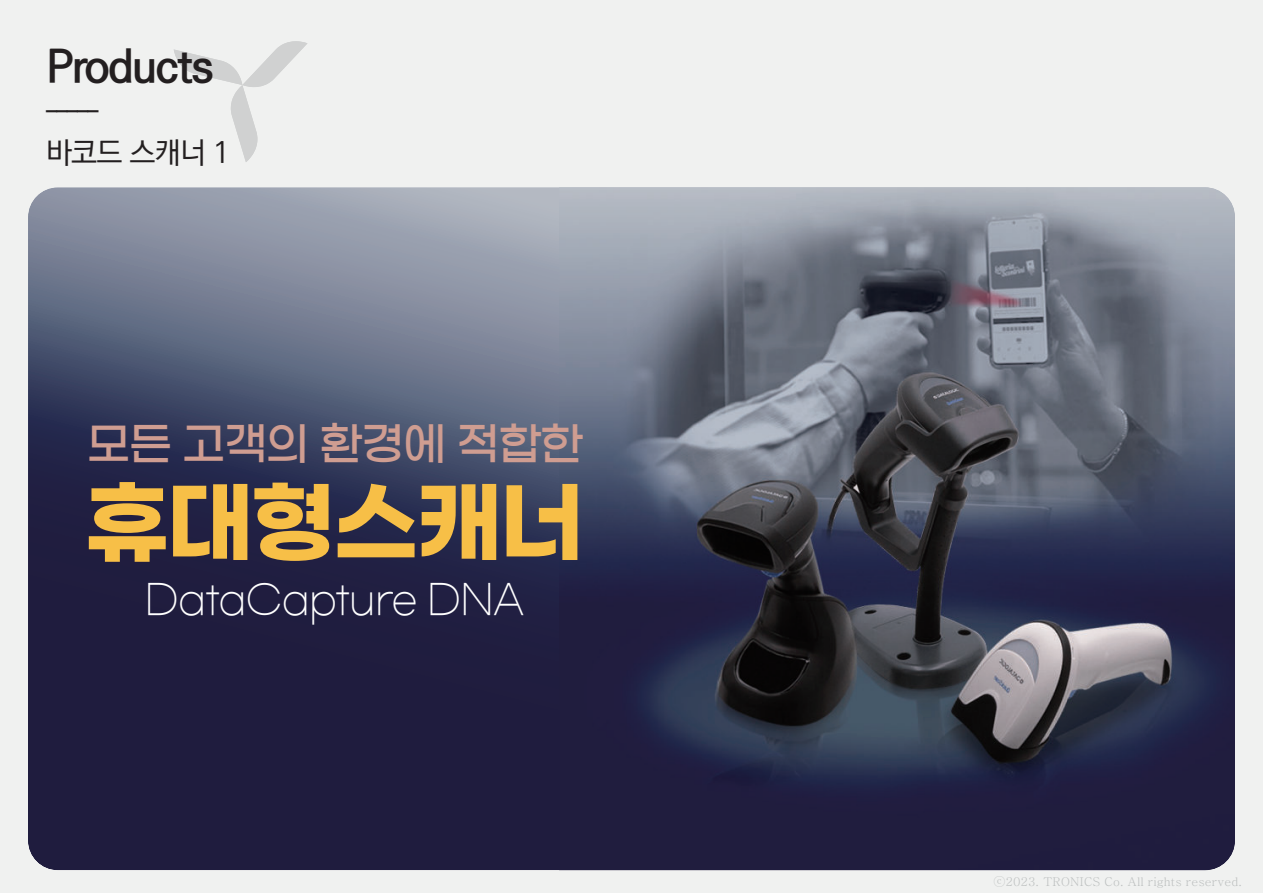
<style>
.page{position:relative;width:1263px;height:893px;background:#f0f1f0}
.page>*{position:absolute;margin:0;border:0;box-sizing:border-box;transform-origin:0 0}
.t1{font:89.1px "Gmarket Sans TTF Bold";letter-spacing:-.03em;color:#f7bf47}
.t2{font:45px "Gmarket Sans TTF Medium";letter-spacing:-.03em;color:#cf9d91}
.t3{font:700 45px "Ko Pub World Dotum";letter-spacing:-.03em;color:#231f20}
.t4{font:40.5px "Gmarket Sans TTF Light";letter-spacing:-.03em;color:#fff}
.t5{font:500 30px "Ko Pub World Dotum";letter-spacing:-.03em;color:#231f20}
.t6{font:700 22.5px "Ko Pub World Dotum";color:#231f20}
.t7{font:500 12px "Adobe Myungjo Std";color:#bbbebe}
</style>
<div class="page">
<svg style="left:174px;top:41px;width:133px;height:121px"></svg>
<svg style="left:28px;top:187px;width:531px;height:683px;background:#404360"></svg>
<img style="left:559px;top:187px;width:676px;height:683px">
<h2 class="t3" style="left:46px;top:45px;width:170px">Products</h2>
<h3 class="t6" style="left:46px;top:90px;width:54px">_____</h3>
<h3 class="t5" style="left:46px;top:131px;width:186px">바코드 스캐너 1</h3>
<h2 class="t2" style="left:87px;top:419px;width:498px">모든 고객의 환경에 적합한</h2>
<h1 class="t1" style="left:84px;top:473px;width:502px">휴대형스캐너</h1>
<h3 class="t4" style="left:144px;top:578px;width:382px">DataCapture DNA</h3>
<p class="t7" style="left:993px;top:875px;width:250px">ⓒ2023. TRONICS Co. All rights reserved.</p>
</div>
